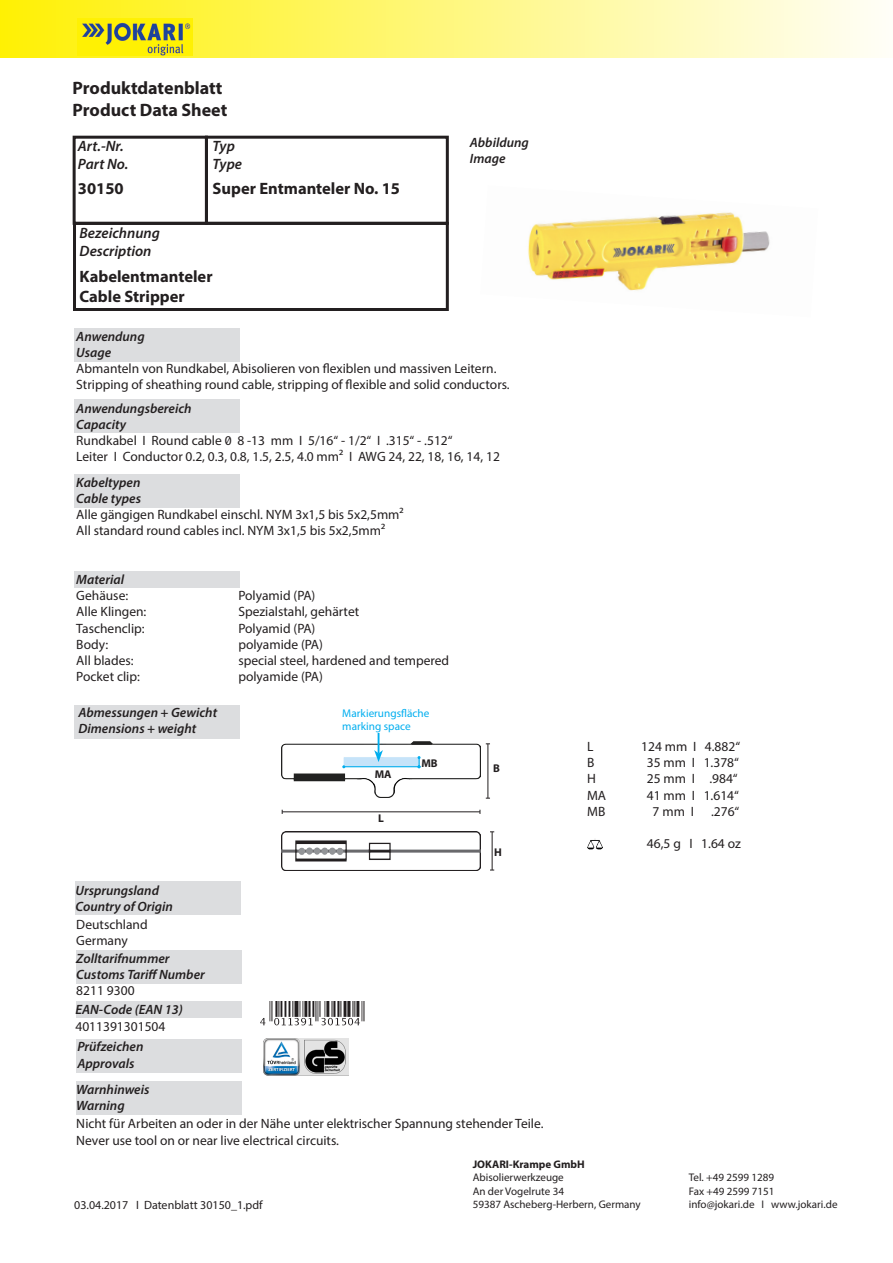
<style>
.page{position:relative;width:893px;height:1263px;background:#fff}
.page>*{position:absolute;margin:0;border:0;box-sizing:border-box;transform-origin:0 0}
.t1{font:700 18px "Myriad Pro";color:#231f20}
.t2{font:700 16.5px "Myriad Pro";color:#231f20}
.t3{font:italic 600 15px "Myriad Pro";color:#231f20}
.t4{font:13.5px "Myriad Pro";color:#231f20}
.t5{font:italic 600 13.5px "Myriad Pro";color:#231f20}
.t6{font:12px "Myriad Pro";color:#231f20}
.t7{font:11.25px "Myriad Pro";color:#00aeef}
.t8{font:700 11.25px "Myriad Pro";color:#231f20}
.t9{font:11.1px "Myriad Pro";color:#231f20}
.t10{font:700 11.1px "Myriad Pro";color:#231f20}
</style>
<div class="page">
<img style="left:282px;top:831px;width:199px;height:39px">
<div style="left:0;top:0;width:893px;height:58px;background:linear-gradient(to right,#fff102,#fffef9)"></div>
<img style="left:77px;top:19px;width:115px;height:36px">
<div style="left:73px;top:136px;width:135px;height:89px;border:3px solid #231f20"></div>
<div style="left:205px;top:136px;width:244px;height:89px;border:3px solid #231f20"></div>
<div style="left:73px;top:222px;width:376px;height:89px;border:3px solid #231f20"></div>
<hr style="left:492px;top:832px;width:1px;height:38px;background:#231f20">
<hr style="left:487px;top:744px;width:1px;height:54px;background:#231f20">
<hr style="left:282px;top:811px;width:198px;height:1px;background:#231f20">
<img style="left:528px;top:212px;width:242px;height:79px">
<img style="left:260px;top:1001px;width:105px;height:25px">
<div style="left:76px;top:1081px;width:166px;height:33px;background:#dcdddf"></div>
<div style="left:76px;top:1001px;width:166px;height:17px;background:#dcdddf"></div>
<div style="left:76px;top:950px;width:166px;height:34px;background:#dcdddf"></div>
<div style="left:75px;top:881px;width:166px;height:34px;background:#dcdddf"></div>
<div style="left:74px;top:705px;width:166px;height:34px;background:#dcdddf"></div>
<div style="left:74px;top:571px;width:166px;height:17px;background:#dcdddf"></div>
<div style="left:74px;top:474px;width:166px;height:33px;background:#dcdddf"></div>
<div style="left:74px;top:399px;width:166px;height:34px;background:#dcdddf"></div>
<div style="left:74px;top:328px;width:166px;height:34px;background:#dcdddf"></div>
<img style="left:587px;top:839px;width:16px;height:11px">
<img style="left:282px;top:741px;width:198px;height:57px">
<div style="left:374px;top:769px;width:18px;height:14px;background:#fff"></div>
<div style="left:421px;top:758px;width:17px;height:14px;background:#fff"></div>
<svg style="left:374px;top:733px;width:9px;height:29px"></svg>
<div style="left:76px;top:1039px;width:166px;height:34px;background:#dcdddf"></div>
<img style="left:263px;top:1039px;width:85px;height:37px">
<hr style="left:344px;top:766px;width:75px;height:1px;background:#00aeef">
<svg style="left:418px;top:756px;width:3px;height:12px"></svg>
<p class="t1" style="left:73px;top:76px;width:151px">Produktdatenblatt</p>
<p class="t1" style="left:73px;top:98px;width:156px">Product Data Sheet</p>
<p class="t3" style="left:78px;top:137px;width:47px">Art.-Nr.</p>
<p class="t3" style="left:78px;top:155px;width:52px">Part No.</p>
<p class="t3" style="left:213px;top:137px;width:24px">Typ</p>
<p class="t3" style="left:213px;top:155px;width:31px">Type</p>
<p class="t2" style="left:78px;top:177px;width:47px">30150</p>
<p class="t2" style="left:213px;top:177px;width:189px">Super Entmanteler No. 15</p>
<p class="t3" style="left:80px;top:224px;width:82px">Bezeichnung</p>
<p class="t3" style="left:80px;top:242px;width:73px">Description</p>
<p class="t2" style="left:80px;top:266px;width:135px">Kabelentmanteler</p>
<p class="t2" style="left:80px;top:285px;width:107px">Cable Stripper</p>
<p class="t5" style="left:470px;top:134px;width:60px">Abbildung</p>
<p class="t5" style="left:470px;top:150px;width:37px">Image</p>
<p class="t5" style="left:76px;top:328px;width:70px">Anwendung</p>
<p class="t5" style="left:76px;top:344px;width:37px">Usage</p>
<p class="t4" style="left:76px;top:360px;width:422px">Abmanteln von Rundkabel, Abisolieren von flexiblen und massiven Leitern.</p>
<p class="t4" style="left:76px;top:377px;width:435px">Stripping of sheathing round cable, stripping of flexible and solid conductors.</p>
<p class="t5" style="left:76px;top:400px;width:117px">Anwendungsbereich</p>
<p class="t5" style="left:76px;top:416px;width:51px">Capacity</p>
<p class="t4" style="left:76px;top:432px;width:378px">Rundkabel I Round cable 0 8 -13 mm I 5/16“ - 1/2“ I .315“ - .512“</p>
<p class="t4" style="left:76px;top:449px;width:425px">Leiter I Conductor 0.2, 0.3, 0.8, 1.5, 2.5, 4.0 mm2 I AWG 24, 22, 18, 16, 14, 12</p>
<p class="t5" style="left:76px;top:474px;width:66px">Kabeltypen</p>
<p class="t5" style="left:76px;top:490px;width:66px">Cable types</p>
<p class="t4" style="left:76px;top:506px;width:329px">Alle gängigen Rundkabel einschl. NYM 3x1,5 bis 5x2,5mm2</p>
<p class="t4" style="left:76px;top:522px;width:310px">All standard round cables incl. NYM 3x1,5 bis 5x2,5mm2</p>
<p class="t5" style="left:76px;top:571px;width:49px">Material</p>
<p class="t4" style="left:76px;top:587px;width:53px">Gehäuse:</p>
<p class="t4" style="left:238px;top:587px;width:79px">Polyamid (PA)</p>
<p class="t4" style="left:76px;top:603px;width:72px">Alle Klingen:</p>
<p class="t4" style="left:238px;top:603px;width:122px">Spezialstahl, gehärtet</p>
<p class="t4" style="left:76px;top:620px;width:70px">Taschenclip:</p>
<p class="t4" style="left:238px;top:620px;width:79px">Polyamid (PA)</p>
<p class="t4" style="left:76px;top:636px;width:33px">Body:</p>
<p class="t4" style="left:238px;top:636px;width:86px">polyamide (PA)</p>
<p class="t4" style="left:76px;top:652px;width:59px">All blades:</p>
<p class="t4" style="left:238px;top:652px;width:212px">special steel, hardened and tempered</p>
<p class="t4" style="left:76px;top:668px;width:65px">Pocket clip:</p>
<p class="t4" style="left:238px;top:668px;width:86px">polyamide (PA)</p>
<p class="t5" style="left:78px;top:704px;width:140px">Abmessungen + Gewicht</p>
<p class="t5" style="left:78px;top:720px;width:119px">Dimensions + weight</p>
<p class="t5" style="left:75px;top:882px;width:85px">Ursprungsland</p>
<p class="t5" style="left:75px;top:898px;width:99px">Country of Origin</p>
<p class="t4" style="left:76px;top:916px;width:73px">Deutschland</p>
<p class="t4" style="left:76px;top:932px;width:53px">Germany</p>
<p class="t5" style="left:76px;top:950px;width:95px">Zolltarifnummer</p>
<p class="t5" style="left:76px;top:966px;width:130px">Customs Tariff Number</p>
<p class="t4" style="left:76px;top:982px;width:60px">8211 9300</p>
<p class="t5" style="left:75px;top:1001px;width:109px">EAN-Code (EAN 13)</p>
<p class="t4" style="left:75px;top:1018px;width:92px">4011391301504</p>
<p class="t5" style="left:77px;top:1038px;width:68px">Prüfzeichen</p>
<p class="t5" style="left:77px;top:1054px;width:59px">Approvals</p>
<p class="t7" style="left:342px;top:706px;width:89px">Markierungsfläche</p>
<p class="t7" style="left:342px;top:719px;width:70px">marking space</p>
<p class="t8" style="left:375px;top:767px;width:18px">MA</p>
<p class="t8" style="left:378px;top:811px;width:7px">L</p>
<p class="t8" style="left:421px;top:756px;width:18px">MB</p>
<p class="t8" style="left:493px;top:761px;width:8px">B</p>
<p class="t8" style="left:494px;top:844px;width:9px">H</p>
<p class="t5" style="left:76px;top:1080px;width:75px">Warnhinweis</p>
<p class="t5" style="left:76px;top:1097px;width:50px">Warning</p>
<p class="t4" style="left:76px;top:1115px;width:469px">Nicht für Arbeiten an oder in der Nähe unter elektrischer Spannung stehender Teile.</p>
<p class="t4" style="left:76px;top:1132px;width:264px">Never use tool on or near live electrical circuits.</p>
<p class="t4" style="left:587px;top:738px;width:8px">L</p>
<p class="t4" style="left:641px;top:738px;width:100px">124 mm I 4.882“</p>
<p class="t4" style="left:587px;top:754px;width:9px">B</p>
<p class="t4" style="left:647px;top:754px;width:94px">35 mm I 1.378“</p>
<p class="t4" style="left:587px;top:770px;width:10px">H</p>
<p class="t4" style="left:647px;top:770px;width:92px">25 mm I .984“</p>
<p class="t4" style="left:587px;top:787px;width:20px">MA</p>
<p class="t4" style="left:647px;top:787px;width:94px">41 mm I 1.614“</p>
<p class="t4" style="left:587px;top:803px;width:20px">MB</p>
<p class="t4" style="left:653px;top:803px;width:43px">7 mm I</p>
<p class="t4" style="left:711px;top:803px;width:30px">.276“</p>
<p class="t4" style="left:647px;top:835px;width:95px">46,5 g I 1.64 oz</p>
<p class="t10" style="left:473px;top:1157px;width:114px">JOKARI-Krampe GmbH</p>
<p class="t9" style="left:473px;top:1171px;width:93px">Abisolierwerkzeuge</p>
<p class="t9" style="left:689px;top:1171px;width:87px">Tel. +49 2599 1289</p>
<p class="t9" style="left:473px;top:1184px;width:93px">An der Vogelrute 34</p>
<p class="t9" style="left:689px;top:1184px;width:87px">Fax +49 2599 7151</p>
<p class="t6" style="left:74px;top:1197px;width:190px">03.04.2017 I Datenblatt 30150_1.pdf</p>
<p class="t9" style="left:473px;top:1197px;width:170px">59387 Ascheberg-Herbern, Germany</p>
<p class="t9" style="left:689px;top:1197px;width:150px">info@jokari.de I www.jokari.de</p>
</div>
